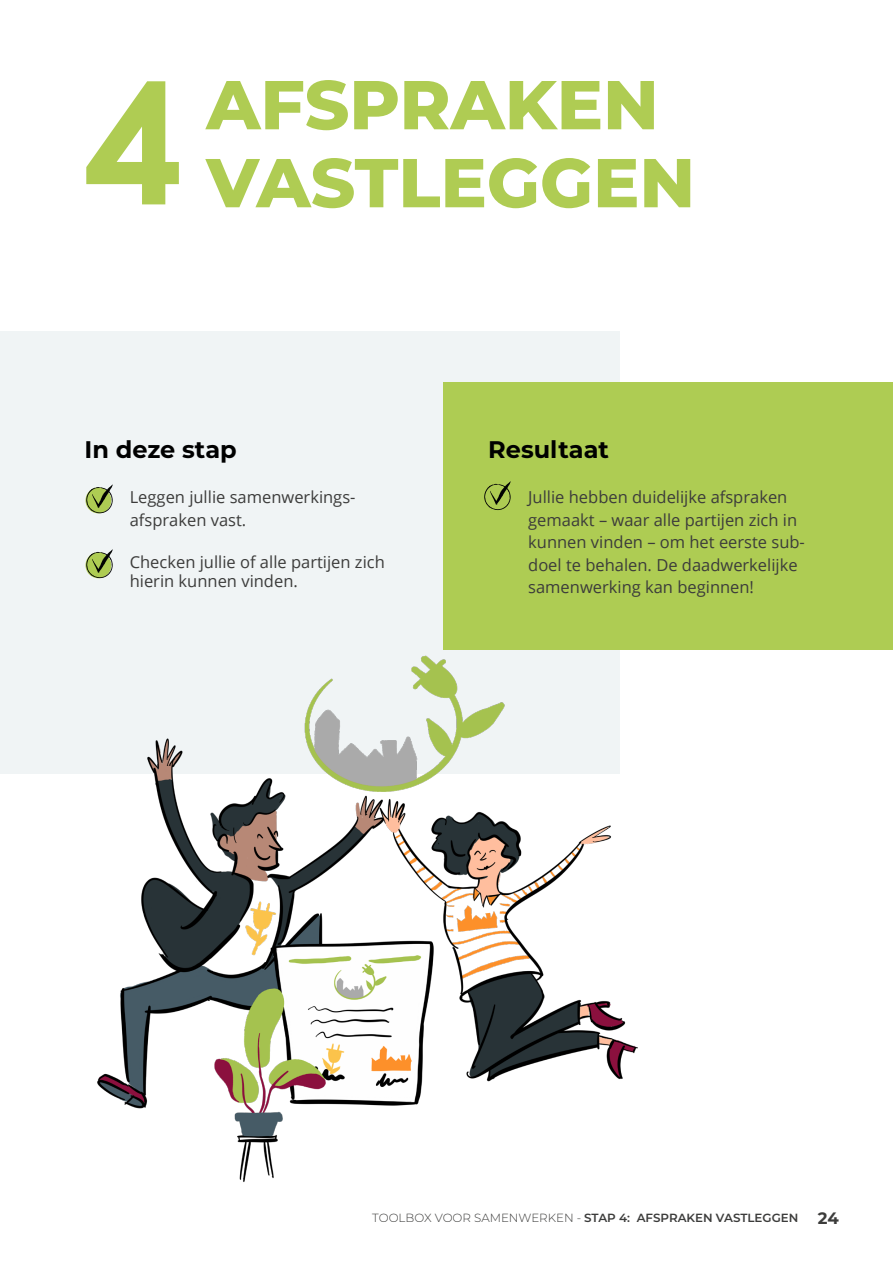
<style>
.page{position:relative;width:893px;height:1263px;background:#fff}
.page>*{position:absolute;margin:0;border:0;box-sizing:border-box;transform-origin:0 0}
.t1{font:800 69px/78px "Montserrat";color:#afcc53}
.t2{font:700 24px "Montserrat";color:#000}
.t3{font:16.5px/22.5px "Open Sans";color:#3c3c3b}
.t4{font:600 11.85px "Montserrat";color:#3c3c3b}
.s1{font-weight:300}
.s2{font-weight:700;font-size:16.5px}
</style>
<div class="page">
<svg style="left:86px;top:81px;width:93px;height:123px"></svg>
<div style="left:0;top:332px;width:620px;height:442px;background:#f0f4f5"></div>
<div style="left:444px;top:383px;width:449px;height:267px;background:#aecc53"></div>
<svg style="left:484px;top:481px;width:27px;height:29px"></svg>
<svg style="left:86px;top:484px;width:27px;height:29px"></svg>
<img style="left:97px;top:614px;width:541px;height:568px">
<svg style="left:86px;top:549px;width:27px;height:29px"></svg>
<h1 class="t1" style="left:206px;top:62px;width:490px">AFSPRAKEN<br>VASTLEGGEN</h1>
<h2 class="t2" style="left:85px;top:432px;width:154px">In deze stap</h2>
<h2 class="t2" style="left:488px;top:432px;width:122px">Resultaat</h2>
<p class="t3" style="left:130px;top:485px;width:227px">Leggen jullie samenwerkings&shy;afspraken vast.</p>
<p class="t3" style="left:130px;top:551px;width:257px;line-height:19.5px">Checken jullie of alle partijen zich hierin kunnen vinden.</p>
<p class="t3" style="left:528px;top:485px;width:278px">Jullie hebben duidelijke afspraken gemaakt – waar alle partijen zich in kunnen vinden – om het eerste sub&shy;doel te behalen. De daadwerkelijke samenwerking kan beginnen!</p>
<p class="t4" style="left:372px;top:1210px;width:468px"><span class="s1">TOOLBOX VOOR SAMENWERKEN -</span> STAP 4: AFSPRAKEN VASTLEGGEN <span class="s2">24</span></p>
</div>
